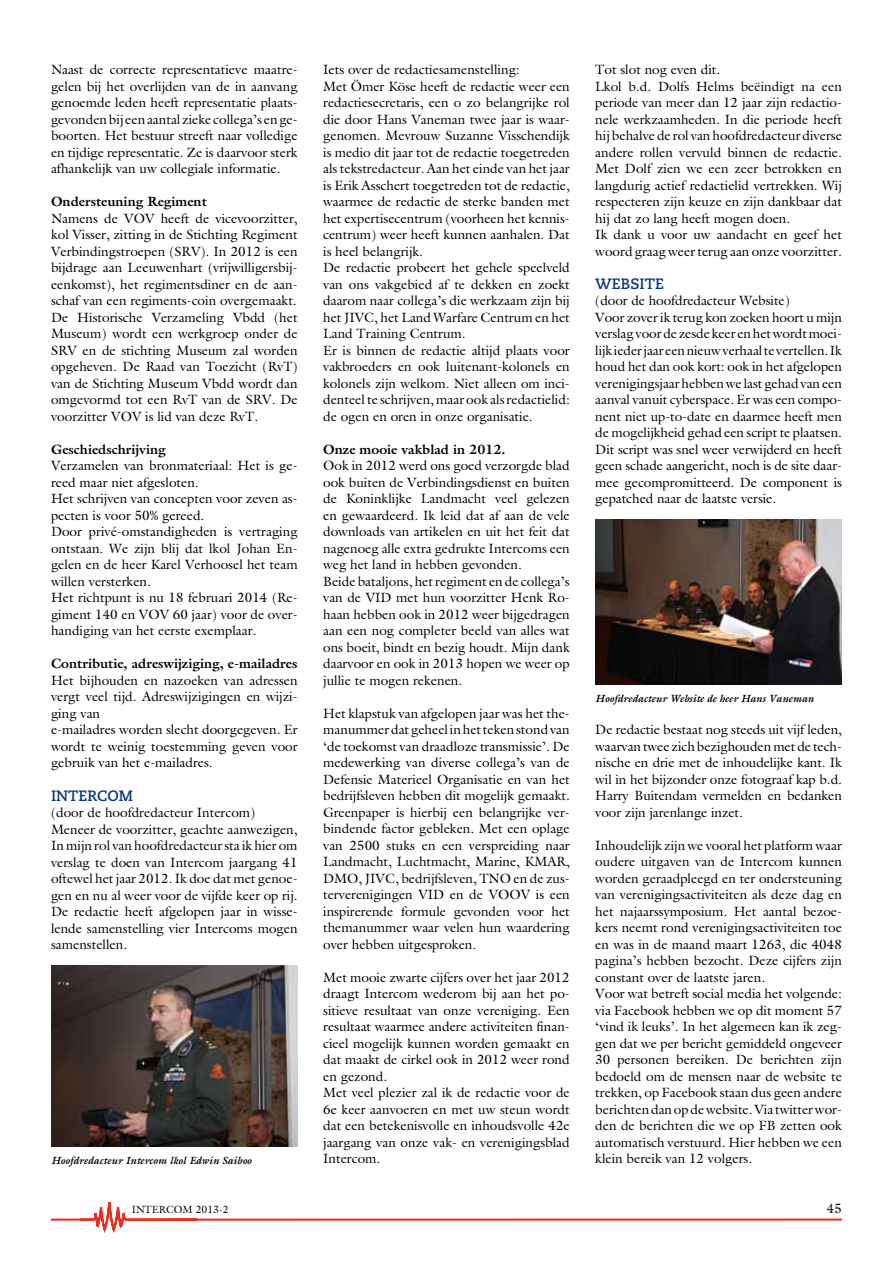
<style>
.page{position:relative;width:893px;height:1263px;background:#fff}
.page>*{position:absolute;margin:0;border:0;box-sizing:border-box;transform-origin:0 0}
.t1{font:700 15px "Caecilia";color:#0b367f}
.t2{font:13.5px/16.5px "Galliard Std";color:#000}
.t3{font:700 13.5px "Galliard Std";color:#000}
.t4{font:italic 700 10.5px "Galliard Std";color:#000}
.t5{font:10.5px "Galliard Std";color:#000}
</style>
<div class="page">
<svg style="left:51px;top:1202px;width:791px;height:31px"></svg>
<img style="left:51px;top:965px;width:247px;height:181px">
<img style="left:595px;top:520px;width:247px;height:165px">
<p class="t2" style="left:595px;top:61px;width:248px">Tot slot nog even dit.<br>Lkol b.d. Dolfs Helms beëindigt na een periode van meer dan 12 jaar zijn redactio&shy;nele werkzaamheden. In die periode heeft hij behalve de rol van hoofdredacteur diverse andere rollen vervuld binnen de redactie.<br>Met Dolf zien we een zeer betrokken en langdurig actief redactielid vertrekken. Wij respecteren zijn keuze en zijn dankbaar dat hij dat zo lang heeft mogen doen.<br>Ik dank u voor uw aandacht en geef het woord graag weer terug aan onze voorzitter.</p>
<p class="t1" style="left:595px;top:275px;width:69px">WEBSITE</p>
<p class="t2" style="left:595px;top:292px;width:248px">(door de hoofdredacteur Website)<br>Voor zover ik terug kon zoeken hoort u mijn verslag voor de zesde keer en het wordt moei&shy;lijk ieder jaar een nieuw verhaal te vertellen. Ik houd het dan ook kort: ook in het afgelopen verenigingsjaar hebben we last gehad van een aanval vanuit cyberspace. Er was een compo&shy;nent niet up-to-date en daarmee heeft men de mogelijkheid gehad een script te plaatsen.<br>Dit script was snel weer verwijderd en heeft geen schade aangericht, noch is de site daar&shy;mee gecompromitteerd. De component is gepatched naar de laatste versie.</p>
<p class="t2" style="left:323px;top:61px;width:248px">Iets over de redactiesamenstelling:<br>Met Ömer Köse heeft de redactie weer een redactiesecretaris, een o zo belangrijke rol die door Hans Vaneman twee jaar is waar&shy;genomen. Mevrouw Suzanne Visschendijk is medio dit jaar tot de redactie toegetreden als tekstredacteur. Aan het einde van het jaar is Erik Asschert toegetreden tot de redactie, waarmee de redactie de sterke banden met het expertisecentrum (voorheen het kennis&shy;centrum) weer heeft kunnen aanhalen. Dat is heel belangrijk.<br>De redactie probeert het gehele speelveld van ons vakgebied af te dekken en zoekt daarom naar collega’s die werkzaam zijn bij het JIVC, het Land Warfare Centrum en het Land Training Centrum.<br>Er is binnen de redactie altijd plaats voor vakbroeders en ook luitenant-kolonels en kolonels zijn welkom. Niet alleen om inci&shy;denteel te schrijven, maar ook als redactielid: de ogen en oren in onze organisatie.</p>
<p class="t3" style="left:323px;top:440px;width:184px">Onze mooie vakblad in 2012.</p>
<p class="t2" style="left:323px;top:457px;width:248px">Ook in 2012 werd ons goed verzorgde blad ook buiten de Verbindingsdienst en buiten de Koninklijke Landmacht veel gelezen en gewaardeerd. Ik leid dat af aan de vele downloads van artikelen en uit het feit dat nagenoeg alle extra gedrukte Intercoms een weg het land in hebben gevonden.<br>Beide bataljons, het regiment en de collega’s van de VID met hun voorzitter Henk Ro&shy;haan hebben ook in 2012 weer bijgedragen aan een nog completer beeld van alles wat ons boeit, bindt en bezig houdt. Mijn dank daarvoor en ook in 2013 hopen we weer op jullie te mogen rekenen.</p>
<p class="t2" style="left:323px;top:705px;width:248px;text-align:justify">Het klapstuk van afgelopen jaar was het the&shy;manummer dat geheel in het teken stond van ‘de toekomst van draadloze transmissie’. De medewerking van diverse collega’s van de Defensie Materieel Organisatie en van het bedrijfsleven hebben dit mogelijk gemaakt.<br>Greenpaper is hierbij een belangrijke ver&shy;bindende factor gebleken. Met een oplage van 2500 stuks en een verspreiding naar Landmacht, Luchtmacht, Marine, KMAR, DMO, JIVC, bedrijfsleven, TNO en de zus&shy;terverenigingen VID en de VOOV is een inspirerende formule gevonden voor het themanummer waar velen hun waardering over hebben uitgesproken.</p>
<p class="t2" style="left:323px;top:969px;width:248px">Met mooie zwarte cijfers over het jaar 2012 draagt Intercom wederom bij aan het po&shy;sitieve resultaat van onze vereniging. Een resultaat waarmee andere activiteiten finan&shy;cieel mogelijk kunnen worden gemaakt en dat maakt de cirkel ook in 2012 weer rond en gezond.<br>Met veel plezier zal ik de redactie voor de 6e keer aanvoeren en met uw steun wordt dat een betekenisvolle en inhoudsvolle 42e jaargang van onze vak- en verenigingsblad Intercom.</p>
<p class="t2" style="left:51px;top:61px;width:248px;text-align:justify">Naast de correcte representatieve maatre&shy;gelen bij het overlijden van de in aanvang genoemde leden heeft representatie plaats&shy;gevonden bij een aantal zieke collega’s en ge&shy;boorten. Het bestuur streeft naar volledige en tijdige representatie. Ze is daarvoor sterk afhankelijk van uw collegiale informatie.</p>
<p class="t3" style="left:51px;top:193px;width:157px">Ondersteuning Regiment</p>
<p class="t2" style="left:51px;top:210px;width:248px;text-align:justify">Namens de VOV heeft de vicevoorzitter, kol Visser, zitting in de Stichting Regiment Verbindingstroepen (SRV). In 2012 is een bijdrage aan Leeuwenhart (vrijwilligersbij&shy;eenkomst), het regimentsdiner en de aan&shy;schaf van een regiments-coin overgemaakt.<br>De Historische Verzameling Vbdd (het Museum) wordt een werkgroep onder de SRV en de stichting Museum zal worden opgeheven. De Raad van Toezicht (RvT) van de Stichting Museum Vbdd wordt dan omgevormd tot een RvT van de SRV. De voorzitter VOV is lid van deze RvT.</p>
<p class="t3" style="left:51px;top:441px;width:116px">Geschiedschrijving</p>
<p class="t2" style="left:51px;top:457px;width:248px">Verzamelen van bronmateriaal: Het is ge&shy;reed maar niet afgesloten.<br>Het schrijven van concepten voor zeven as&shy;pecten is voor 50% gereed.<br>Door privé-omstandigheden is vertraging ontstaan. We zijn blij dat lkol Johan En&shy;gelen en de heer Karel Verhoosel het team willen versterken.<br>Het richtpunt is nu 18 februari 2014 (Re&shy;giment 140 en VOV 60 jaar) voor de over&shy;handiging van het eerste exemplaar.</p>
<p class="t3" style="left:51px;top:655px;width:248px">Contributie, adreswijziging, e-mailadres</p>
<p class="t2" style="left:51px;top:672px;width:248px">Het bijhouden en nazoeken van adressen vergt veel tijd. Adreswijzigingen en wijzi&shy;ging van<br>e-mailadres worden slecht doorgegeven. Er wordt te weinig toestemming geven voor gebruik van het e-mailadres.</p>
<p class="t1" style="left:51px;top:786px;width:83px">INTERCOM</p>
<p class="t2" style="left:51px;top:804px;width:248px">(door de hoofdredacteur Intercom)<br>Meneer de voorzitter, geachte aanwezigen, In mijn rol van hoofdredacteur sta ik hier om verslag te doen van Intercom jaargang 41 oftewel het jaar 2012. Ik doe dat met genoe&shy;gen en nu al weer voor de vijfde keer op rij.<br>De redactie heeft afgelopen jaar in wisse&shy;lende samenstelling vier Intercoms mogen samenstellen.</p>
<p class="t4" style="left:595px;top:691px;width:220px">Hoofdredacteur Website de heer Hans Vaneman</p>
<p class="t2" style="left:595px;top:721px;width:248px;text-align:justify">De redactie bestaat nog steeds uit vijf leden, waarvan twee zich bezighouden met de tech&shy;nische en drie met de inhoudelijke kant. Ik wil in het bijzonder onze fotograaf kap b.d.<br>Harry Buitendam vermelden en bedanken voor zijn jarenlange inzet.</p>
<p class="t2" style="left:595px;top:837px;width:248px">Inhoudelijk zijn we vooral het platform waar oudere uitgaven van de Intercom kunnen worden geraadpleegd en ter ondersteuning van verenigingsactiviteiten als deze dag en het najaarssymposium. Het aantal bezoe&shy;kers neemt rond verenigingsactiviteiten toe en was in de maand maart 1263, die 4048 pagina’s hebben bezocht. Deze cijfers zijn constant over de laatste jaren.<br>Voor wat betreft social media het volgende: via Facebook hebben we op dit moment 57 ‘vind ik leuks’. In het algemeen kan ik zeg&shy;gen dat we per bericht gemiddeld ongeveer 30 personen bereiken. De berichten zijn bedoeld om de mensen naar de website te trekken, op Facebook staan dus geen andere berichten dan op de website. Via twitter wor&shy;den de berichten die we op FB zetten ook automatisch verstuurd. Hier hebben we een</p>
<p class="t4" style="left:51px;top:1153px;width:202px">Hoofdredacteur Intercom lkol Edwin Saiboo</p>
<p class="t2" style="left:595px;top:1150px;width:158px">klein bereik van 12 volgers.</p>
<p class="t5" style="left:132px;top:1203px;width:99px">INTERCOM 2013-2</p>
<p class="t2" style="left:827px;top:1200px;width:17px">45</p>
</div>
